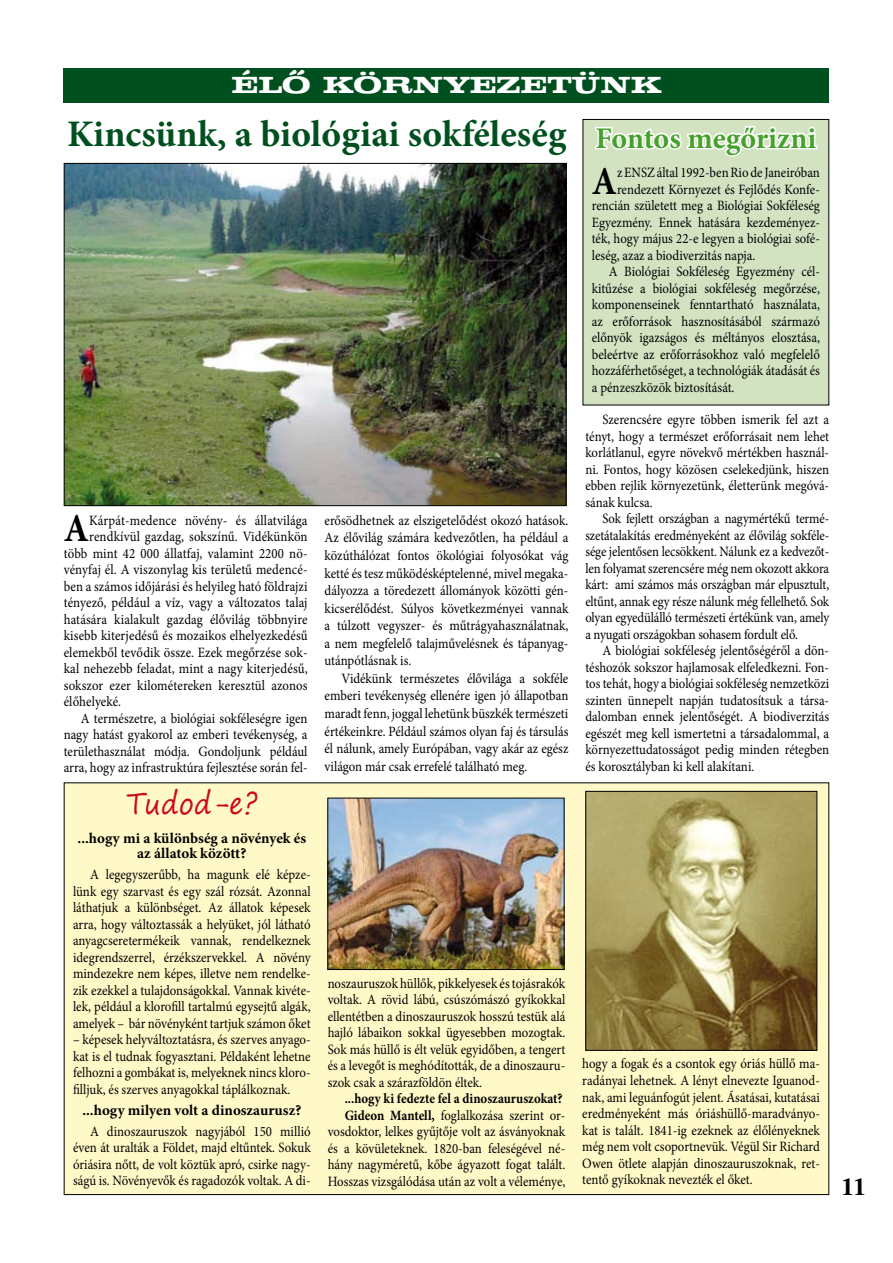
<style>
.page{position:relative;width:893px;height:1263px;background:#fff}
.page>*{position:absolute;margin:0;border:0;box-sizing:border-box;transform-origin:0 0}
.t1{font:700 39.6px "Minion Pro";color:#000;scale:.9 1}
.t2{font:700 37.5px "Minion Pro";color:#00501f}
.t3{font:700 30px "Minion Pro";color:#45a12b}
.t4{font:30px "Segoe Print";color:#cc071e;scale:.9 1}
.t5{font:700 24px "Clarendon Extended";color:#fff}
.t6{font:700 24px "CG Times";color:#000}
.t7{font:700 15px/15px "Minion Pro";color:#000;text-align:center}
.t8{font:14.25px/16.5px "Minion Pro";color:#000;text-align:justify;scale:.9 1}
.t9{font:14.25px/16.5px "Minion Pro";color:#000;text-align:justify;scale:.89 1}
.s1{font-weight:700}
</style>
<div class="page">
<div style="left:64px;top:68px;width:765px;height:34px;background:#00501f"></div>
<div style="left:64px;top:783px;width:765px;height:411px;background:#fff9c7"></div>
<div style="left:583px;top:119px;width:246px;height:286px;background:#d3e3c2"></div>
<svg style="left:595px;top:126px;width:223px;height:31px"></svg>
<img style="left:66px;top:165px;width:498px;height:339px">
<img style="left:329px;top:800px;width:233px;height:168px">
<div style="left:327px;top:798px;width:237px;height:172px;border:1px solid #000"></div>
<img style="left:587px;top:793px;width:228px;height:256px">
<div style="left:585px;top:791px;width:232px;height:260px;border:1px solid #000"></div>
<h3 class="t5" style="left:231px;top:69px;width:432px">ÉLŐ KÖRNYEZETÜNK</h3>
<h2 class="t2" style="left:67px;top:108px;width:501px">Kincsünk, a biológiai sokféleség</h2>
<h1 class="t1" style="left:64px;top:501px;width:29px">A</h1>
<p class="t8" style="left:89px;top:512px;width:244px">Kárpát-medence növény- és állatvilága</p>
<p class="t8" style="left:89px;top:529px;width:244px">rendkívül gazdag, sokszínű. Vidékünkön</p>
<p class="t8" style="left:64px;top:545px;width:272px">több mint 42 000 állatfaj, valamint 2200 nö-</p>
<p class="t8" style="left:64px;top:562px;width:272px">vényfaj él. A viszonylag kis területű medencé-</p>
<p class="t8" style="left:64px;top:578px;width:272px">ben a számos időjárási és helyileg ható földrajzi</p>
<p class="t8" style="left:64px;top:595px;width:272px">tényező, például a víz, vagy a változatos talaj</p>
<p class="t8" style="left:64px;top:611px;width:272px">hatására kialakult gazdag élővilág többnyire</p>
<p class="t8" style="left:64px;top:628px;width:272px">kisebb kiterjedésű és mozaikos elhelyezkedésű</p>
<p class="t8" style="left:64px;top:644px;width:272px">elemekből tevődik össze. Ezek megőrzése sok-</p>
<p class="t8" style="left:64px;top:661px;width:272px">kal nehezebb feladat, mint a nagy kiterjedésű,</p>
<p class="t8" style="left:64px;top:677px;width:272px">sokszor ezer kilométereken keresztül azonos</p>
<p class="t8" style="left:64px;top:694px;width:65px">élőhelyeké.</p>
<p class="t8" style="left:81px;top:710px;width:253px">A természetre, a biológiai sokféleségre igen</p>
<p class="t8" style="left:64px;top:727px;width:272px">nagy hatást gyakorol az emberi tevékenység, a</p>
<p class="t8" style="left:64px;top:743px;width:272px">területhasználat módja. Gondoljunk például</p>
<p class="t8" style="left:64px;top:760px;width:272px">arra, hogy az infrastruktúra fejlesztése során fel-</p>
<h3 class="t4" style="left:126px;top:776px;width:147px">Tudod-e?</h3>
<p class="t7" style="left:78px;top:831px;width:230px">...hogy mi a különbség a növények és az állatok között?</p>
<p class="t8" style="left:73px;top:866px;width:266px;text-indent:17px">A legegyszerűbb, ha magunk elé képze&shy;lünk egy szarvast és egy szál rózsát. Azonnal láthatjuk a különbséget. Az állatok képesek arra, hogy változtassák a helyüket, jól látható anyagcseretermékeik vannak, rendelkeznek idegrendszerrel, érzékszervekkel. A növény mindezekre nem képes, illetve nem rendelke&shy;zik ezekkel a tulajdonságokkal. Vannak kivéte&shy;lek, például a klorofill tartalmú egysejtű algák, amelyek – bár növényként tartjuk számon őket</p>
<p class="t8" style="left:73px;top:1031px;width:266px">– képesek helyváltoztatásra, és szerves anyago&shy;kat is el tudnak fogyasztani. Példaként lehetne felhozni a gombákat is, melyeknek nincs kloro&shy;filljuk, és szerves anyagokkal táplálkoznak.</p>
<p class="t7" style="left:82px;top:1103px;width:220px">...hogy milyen volt a dinoszaurusz?</p>
<p class="t8" style="left:73px;top:1123px;width:266px;text-indent:17px">A dinoszauruszok nagyjából 150 millió éven át uralták a Földet, majd eltűntek. Sokuk óriásira nőtt, de volt köztük apró, csirke nagy&shy;ságú is. Növényevők és ragadozók voltak. A di-</p>
<p class="t8" style="left:325px;top:512px;width:272px;line-height:17.5px">erősödhetnek az elszigetelődést okozó hatások.<br>Az élővilág számára kedvezőtlen, ha például a közúthálózat fontos ökológiai folyosókat vág ketté és tesz működésképtelenné, mivel megaka&shy;dályozza a töredezett állományok közötti gén&shy;kicserélődést. Súlyos következményei vannak a túlzott vegyszer- és műtrágyahasználatnak, a nem megfelelő talajművelésnek és tápanyag&shy;utánpótlásnak is.</p>
<p class="t8" style="left:325px;top:670px;width:272px;line-height:17.5px;text-indent:17px">Vidékünk természetes élővilága a sokféle emberi tevékenység ellenére igen jó állapotban maradt fenn, joggal lehetünk büszkék természeti értékeinkre. Például számos olyan faj és társulás él nálunk, amely Európában, vagy akár az egész világon már csak errefelé található meg.</p>
<p class="t8" style="left:328px;top:975px;width:266px">noszauruszok hüllők, pikkelyesek és tojásrakók voltak. A rövid lábú, csúszómászó gyíkokkal ellentétben a dinoszauruszok hosszú testük alá hajló lábaikon sokkal ügyesebben mozogtak.<br>Sok más hüllő is élt velük egyidőben, a tengert és a levegőt is meghódították, de a dinoszauru&shy;szok csak a szárazföldön éltek.</p>
<p class="t8" style="left:328px;top:1090px;width:266px;text-align:right"><span class="s1">...hogy ki fedezte fel a dinoszauruszokat?<br>Gideon Mantell,</span> foglalkozása szerint or&shy;vosdoktor, lelkes gyűjtője volt az ásványoknak és a kövületeknek. 1820-ban feleségével né&shy;hány nagyméretű, kőbe ágyazott fogat talált.<br>Hosszas vizsgálódása után az volt a véleménye,</p>
<h3 class="t3" style="left:595px;top:117px;width:222px">Fontos megőrizni</h3>
<h1 class="t1" style="left:592px;top:153px;width:29px">A</h1>
<p class="t8" style="left:617px;top:164px;width:227px">z ENSZ által 1992-ben Rio de Janeiróban</p>
<p class="t8" style="left:617px;top:181px;width:227px">rendezett Környezet és Fejlődés Konfe-</p>
<p class="t8" style="left:592px;top:197px;width:255px">rencián született meg a Biológiai Sokféleség</p>
<p class="t8" style="left:592px;top:214px;width:255px">Egyezmény. Ennek hatására kezdeményez-</p>
<p class="t8" style="left:592px;top:230px;width:255px">ték, hogy május 22-e legyen a biológiai sofé-</p>
<p class="t8" style="left:592px;top:247px;width:183px">leség, azaz a biodiverzitás napja.</p>
<p class="t8" style="left:609px;top:263px;width:236px">A Biológiai Sokféleség Egyezmény cél-</p>
<p class="t8" style="left:592px;top:280px;width:255px">kitűzése a biológiai sokféleség megőrzése,</p>
<p class="t8" style="left:592px;top:296px;width:255px">komponenseinek fenntartható használata,</p>
<p class="t8" style="left:592px;top:313px;width:255px">az erőforrások hasznosításából származó</p>
<p class="t8" style="left:592px;top:329px;width:255px">előnyök igazságos és méltányos elosztása,</p>
<p class="t8" style="left:592px;top:346px;width:255px">beleértve az erőforrásokhoz való megfelelő</p>
<p class="t8" style="left:592px;top:362px;width:255px">hozzáférhetőséget, a technológiák átadását és</p>
<p class="t8" style="left:592px;top:379px;width:160px">a pénzeszközök biztosítását.</p>
<p class="t8" style="left:585px;top:411px;width:272px;text-indent:17px">Szerencsére egyre többen ismerik fel azt a tényt, hogy a természet erőforrásait nem lehet korlátlanul, egyre növekvő mértékben használ&shy;ni. Fontos, hogy közösen cselekedjünk, hiszen ebben rejlik környezetünk, életterünk megóvá&shy;sának kulcsa.</p>
<p class="t9" style="left:585px;top:510px;width:275px;text-indent:17px">Sok fejlett országban a nagymértékű termé&shy;szetátalakítás eredményeként az élővilág sokféle&shy;sége jelentősen lecsökkent. Nálunk ez a kedvezőt&shy;len folyamat szerencsére még nem okozott akkora kárt: ami számos más országban már elpusztult, eltűnt, annak egy része nálunk még fellelhető. Sok olyan egyedülálló természeti értékünk van, amely a nyugati országokban sohasem fordult elő.</p>
<p class="t8" style="left:585px;top:642px;width:272px;text-indent:17px">A biológiai sokféleség jelentőségéről a dön&shy;téshozók sokszor hajlamosak elfeledkezni. Fon&shy;tos tehát, hogy a biológiai sokféleség nemzetközi szinten ünnepelt napján tudatosítsuk a társa&shy;dalomban ennek jelentőségét. A biodiverzitás egészét meg kell ismertetni a társadalommal, a környezettudatosságot pedig minden rétegben és korosztályban ki kell alakítani.</p>
<p class="t8" style="left:582px;top:1056px;width:266px">hogy a fogak és a csontok egy óriás hüllő ma&shy;radányai lehetnek. A lényt elnevezte Iguanod&shy;nak, ami leguánfogút jelent. Ásatásai, kutatásai eredményeként más óriáshüllő-maradványo&shy;kat is talált. 1841-ig ezeknek az élőlényeknek még nem volt csoportnevük. Végül Sir Richard Owen ötlete alapján dinoszauruszoknak, ret&shy;tentő gyíkoknak nevezték el őket.</p>
<h3 class="t6" style="left:842px;top:1172px;width:25px">11</h3>
</div>
